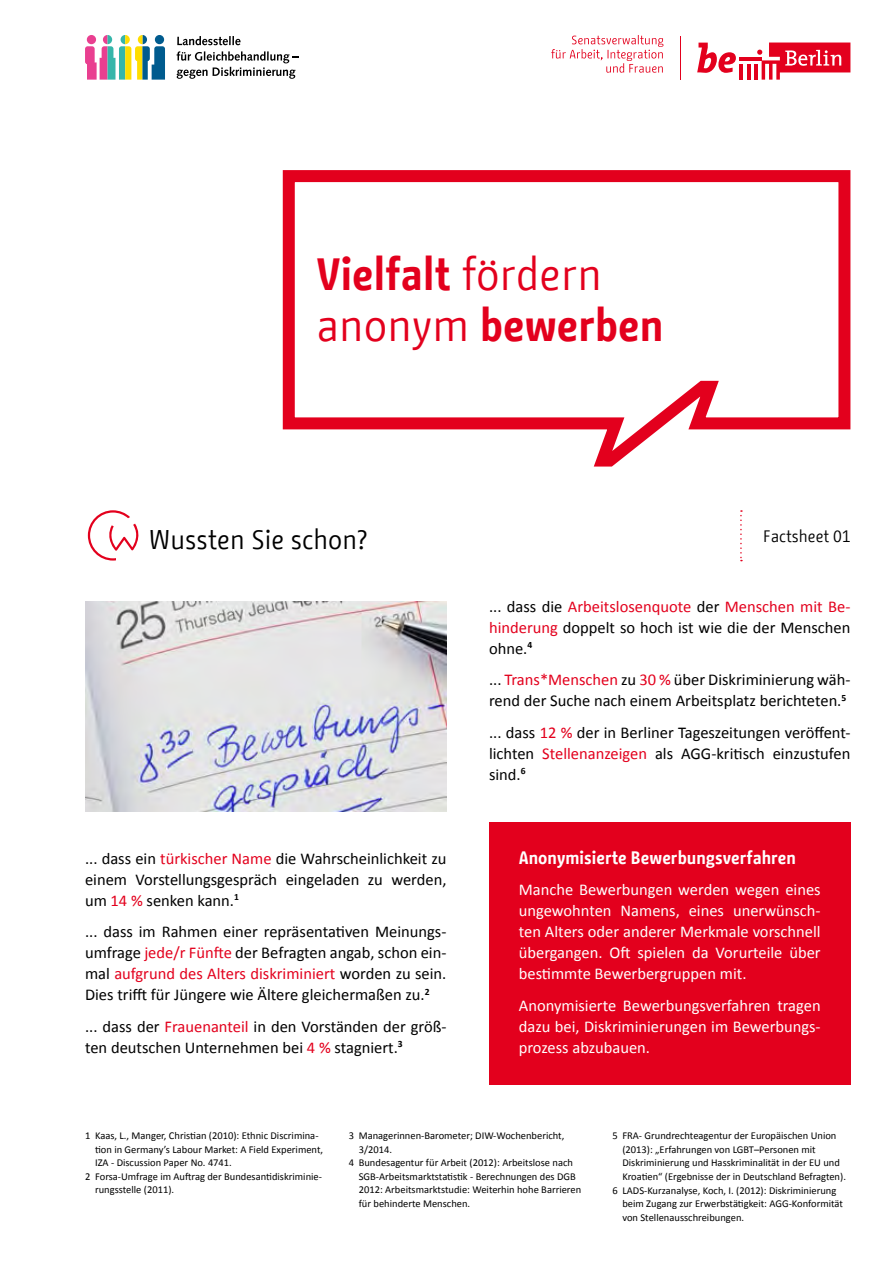
<style>
.page{position:relative;width:893px;height:1263px;background:#fff}
.page>*{position:absolute;margin:0;border:0;box-sizing:border-box;transform-origin:0 0}
.t1{font:700 45px/51px "BMF Change";color:#e3001d}
.t2{font:27px "BMF Change";color:#000}
.t3{font:700 18px "BMF Change";color:#fff}
.t4{font:16.5px/21px "Calibri";color:#000;text-align:justify}
.t5{font:16.5px/21px "Calibri";color:#fff;text-align:justify}
.t6{font:16.5px "BMF Change";color:#000}
.t7{font:10.5px/13.5px "Calibri";color:#000}
.s1{font-weight:400}
.s2{color:#e3001d}
</style>
<div class="page">
<svg style="left:88px;top:510px;width:51px;height:51px"></svg>
<div style="left:489px;top:822px;width:361px;height:262px;background:#e3001d"></div>
<svg style="left:740px;top:510px;width:2px;height:51px"></svg>
<svg style="left:85px;top:35px;width:80px;height:45px"></svg>
<div style="left:155px;top:35px;width:9px;height:9px;background:#005b8e;border-radius:50%"></div>
<svg style="left:177px;top:51px;width:122px;height:28px"></svg>
<svg style="left:177px;top:36px;width:64px;height:9px"></svg>
<svg style="left:697px;top:43px;width:39px;height:30px"></svg>
<hr style="left:739px;top:64px;width:4px;height:16px;background:#e3001d">
<hr style="left:747px;top:64px;width:3px;height:16px;background:#e3001d">
<hr style="left:754px;top:64px;width:4px;height:16px;background:#e3001d">
<hr style="left:739px;top:57px;width:23px;height:3px;background:#e3001d">
<svg style="left:757px;top:43px;width:93px;height:37px"></svg>
<hr style="left:680px;top:36px;width:1px;height:44px;background:#e3001d">
<svg style="left:551px;top:35px;width:112px;height:38px"></svg>
<svg style="left:282px;top:170px;width:569px;height:297px"></svg>
<img style="left:85px;top:601px;width:361px;height:210px">
<h1 class="t1" style="left:316px;top:249px;width:349px">Vielfalt <span class="s1">fördern anonym</span> bewerben</h1>
<h2 class="t2" style="left:149px;top:520px;width:220px">Wussten Sie schon?</h2>
<p class="t6" style="left:763px;top:525px;width:89px">Factsheet 01</p>
<p class="t4" style="left:489px;top:596px;width:363px">... dass die <span class="s2">Arbeitslosenquote</span> der <span class="s2">Menschen mit Be&shy;hinderung</span> doppelt so hoch ist wie die der Menschen ohne.<sup>4</sup></p>
<p class="t4" style="left:489px;top:669px;width:363px">... <span class="s2">Trans*Menschen</span> zu <span class="s2">30 %</span> über Diskriminierung wäh&shy;rend der Suche nach einem Arbeitsplatz berichteten.<sup>5</sup></p>
<p class="t4" style="left:85px;top:848px;width:363px">... dass ein <span class="s2">türkischer Name</span> die Wahrscheinlichkeit zu einem Vorstellungsgespräch eingeladen zu werden, um <span class="s2">14 %</span> senken kann.<sup>1</sup></p>
<p class="t4" style="left:85px;top:921px;width:363px">... dass im Rahmen einer repräsentativen Meinungs&shy;umfrage <span class="s2">jede/r Fünfte</span> der Befragten angab, schon ein&shy;mal <span class="s2">aufgrund des Alters diskriminiert</span> worden zu sein.<br>Dies trifft für Jüngere wie Ältere gleichermaßen zu.<sup>2</sup></p>
<p class="t4" style="left:85px;top:1016px;width:363px">... dass der <span class="s2">Frauenanteil</span> in den Vorständen der größ&shy;ten deutschen Unternehmen bei <span class="s2">4 %</span> stagniert.<sup>3</sup></p>
<p class="t4" style="left:489px;top:722px;width:363px">... dass <span class="s2">12 %</span> der in Berliner Tageszeitungen veröffent&shy;lichten <span class="s2">Stellenanzeigen</span> als AGG-kritisch einzustufen sind.<sup>6</sup></p>
<h3 class="t3" style="left:519px;top:845px;width:279px">Anonymisierte Bewerbungsverfahren</h3>
<p class="t5" style="left:519px;top:879px;width:303px">Manche Bewerbungen werden wegen eines ungewohnten Namens, eines unerwünsch&shy;ten Alters oder anderer Merkmale vorschnell übergangen. Oft spielen da Vorurteile über bestimmte Bewerbergruppen mit.</p>
<p class="t5" style="left:519px;top:995px;width:303px">Anonymisierte Bewerbungsverfahren tragen dazu bei, Diskriminierungen im Bewerbungs&shy;prozess abzubauen.</p>
<p class="t7" style="left:95px;top:1129px;width:230px;text-indent:-10px">1 Kaas, L., Manger, Christian (2010): Ethnic Discrimina&shy;tion in Germany’s Labour Market: A Field Experiment,<br>IZA - Discussion Paper No. 4741.</p>
<p class="t7" style="left:95px;top:1170px;width:228px;text-indent:-10px">2 Forsa-Umfrage im Auftrag der Bundesantidiskriminie&shy;rungsstelle (2011).</p>
<p class="t7" style="left:359px;top:1129px;width:207px;text-indent:-10px">3 Managerinnen-Barometer; DIW-Wochenbericht,<br>3/2014.</p>
<p class="t7" style="left:359px;top:1156px;width:224px;text-indent:-10px">4 Bundesagentur für Arbeit (2012): Arbeitslose nach SGB-Arbeitsmarktstatistik - Berechnungen des DGB 2012: Arbeitsmarktstudie: Weiterhin hohe Barrieren für behinderte Menschen.</p>
<p class="t7" style="left:622px;top:1129px;width:225px;text-indent:-10px">5 FRA- Grundrechteagentur der Europäischen Union (2013): „Erfahrungen von LGBT–Personen mit Diskriminierung und Hasskriminalität in der EU und Kroatien“ (Ergebnisse der in Deutschland Befragten).</p>
<p class="t7" style="left:622px;top:1183px;width:222px;text-indent:-10px">6 LADS-Kurzanalyse, Koch, I. (2012): Diskriminierung beim Zugang zur Erwerbstätigkeit: AGG-Konformität von Stellenausschreibungen.</p>
</div>
